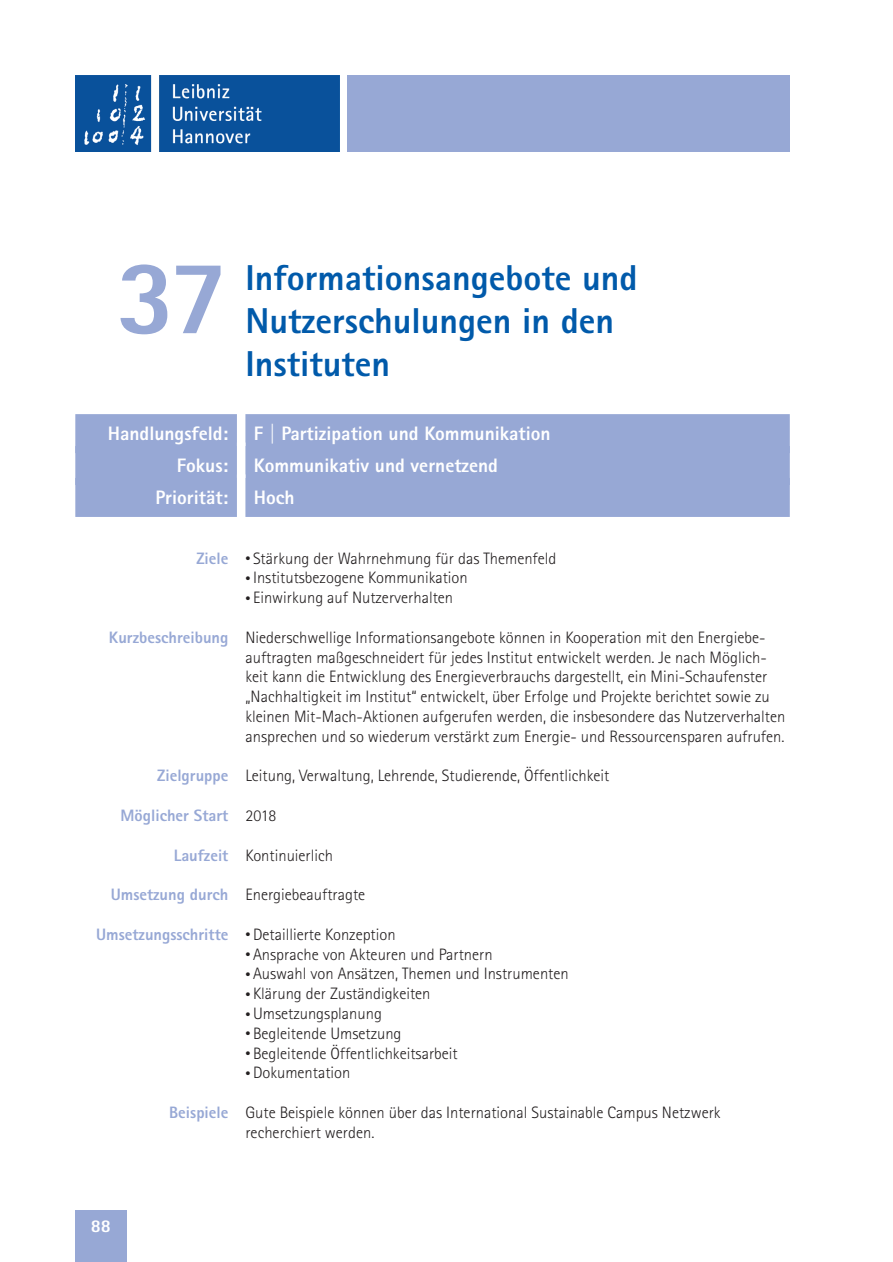
<style>
.page{position:relative;width:893px;height:1262px;background:#fff}
.page>*{position:absolute;margin:0;border:0;box-sizing:border-box;transform-origin:0 0}
.t1{font:800 106.5px "Rotis Sans Serif Std";color:#97a8d5}
.t2{font:800 36px/43.2px "Rotis Sans Serif Std";color:#015aaa}
.t3{font:800 19.5px "Rotis Sans Serif Std";color:#fff}
.t4{font:800 18px "Rotis Sans Serif Std";color:#fff}
.t5{font:300 16.5px/19.8px "Rotis Sans Serif Std";color:#231f20}
.t6{font:800 16.5px "Rotis Sans Serif Std";color:#97a8d5}
.s1{font-weight:800;color:#97a8d5}
.s2{font-size:10.5px}
.s3{font-weight:300;color:#231f20}
</style>
<div class="page">
<div style="left:75px;top:1210px;width:51px;height:52px;background:#97a8d5"></div>
<img style="left:75px;top:75px;width:264px;height:77px">
<div style="left:347px;top:75px;width:443px;height:77px;background:#97a8d5"></div>
<div style="left:75px;top:414px;width:715px;height:39px;background:#97a8d5"></div>
<div style="left:237px;top:411px;width:8px;height:43px;background:#fff"></div>
<div style="left:75px;top:446px;width:715px;height:39px;background:#97a8d5"></div>
<div style="left:237px;top:443px;width:8px;height:43px;background:#fff"></div>
<div style="left:75px;top:478px;width:715px;height:39px;background:#97a8d5"></div>
<div style="left:237px;top:474px;width:8px;height:44px;background:#fff"></div>
<h1 class="t1" style="left:116px;top:229px;width:114px">37</h1>
<h2 class="t2" style="left:245px;top:255px;width:393px">Informationsangebote und<br>Nutzerschulungen in den<br>Instituten</h2>
<p class="t3" style="left:108px;top:421px;width:122px">Handlungsfeld:</p>
<p class="t3" style="left:254px;top:421px;width:298px">F | Partizipation und Kommunikation</p>
<p class="t3" style="left:177px;top:453px;width:53px">Fokus:</p>
<p class="t3" style="left:254px;top:453px;width:246px">Kommunikativ und vernetzend</p>
<p class="t3" style="left:155px;top:485px;width:74px">Priorität:</p>
<p class="t3" style="left:254px;top:485px;width:42px">Hoch</p>
<p class="t5" style="left:196px;top:548px;width:362px"><span class="s1">Ziele</span> <span class="s2">•</span> Stärkung der Wahrnehmung für das Themenfeld</p>
<p class="t5" style="left:245px;top:568px;width:224px"><span class="s2">•</span> Institutsbezogene Kommunikation</p>
<p class="t5" style="left:245px;top:588px;width:209px"><span class="s2">•</span> Einwirkung auf Nutzerverhalten</p>
<p class="t5" style="left:245px;top:627px;width:541px;text-indent:-137px"><span class="s1">Kurzbeschreibung</span> Niederschwellige Informationsangebote können in Kooperation mit den Energiebe&shy;auftragten maßgeschneidert für jedes Institut entwickelt werden. Je nach Möglich&shy;keit kann die Entwicklung des Energieverbrauchs dargestellt, ein Mini-Schaufenster „Nachhaltigkeit im Institut“ entwickelt, über Erfolge und Projekte berichtet sowie zu kleinen Mit-Mach-Aktionen aufgerufen werden, die insbesondere das Nutzerverhalten ansprechen und so wiederum verstärkt zum Energie- und Ressourcensparen aufrufen.</p>
<p class="t5" style="left:157px;top:766px;width:454px"><span class="s1">Zielgruppe</span> Leitung, Verwaltung, Lehrende, Studierende, Öffentlichkeit</p>
<p class="t6" style="left:121px;top:805px;width:157px">Möglicher Start <span class="s3">2018</span></p>
<p class="t5" style="left:174px;top:845px;width:161px"><span class="s1">Laufzeit</span> Kontinuierlich</p>
<p class="t5" style="left:111px;top:885px;width:256px"><span class="s1">Umsetzung durch</span> Energiebeauftragte</p>
<p class="t5" style="left:96px;top:924px;width:301px"><span class="s1">Umsetzungsschritte</span> <span class="s2">•</span> Detaillierte Konzeption</p>
<p class="t5" style="left:245px;top:944px;width:249px"><span class="s2">•</span> Ansprache von Akteuren und Partnern</p>
<p class="t5" style="left:245px;top:964px;width:325px"><span class="s2">•</span> Auswahl von Ansätzen, Themen und Instrumenten</p>
<p class="t5" style="left:245px;top:984px;width:187px"><span class="s2">•</span> Klärung der Zuständigkeiten</p>
<p class="t5" style="left:245px;top:1004px;width:138px"><span class="s2">•</span> Umsetzungsplanung</p>
<p class="t5" style="left:245px;top:1023px;width:158px"><span class="s2">•</span> Begleitende Umsetzung</p>
<p class="t5" style="left:245px;top:1043px;width:214px"><span class="s2">•</span> Begleitende Öffentlichkeitsarbeit</p>
<p class="t5" style="left:245px;top:1063px;width:107px"><span class="s2">•</span> Dokumentation</p>
<p class="t5" style="left:245px;top:1103px;width:477px;text-indent:-76px"><span class="s1">Beispiele</span> Gute Beispiele können über das International Sustainable Campus Netzwerk recherchiert werden.</p>
<p class="t4" style="left:91px;top:1214px;width:22px">88</p>
</div>
